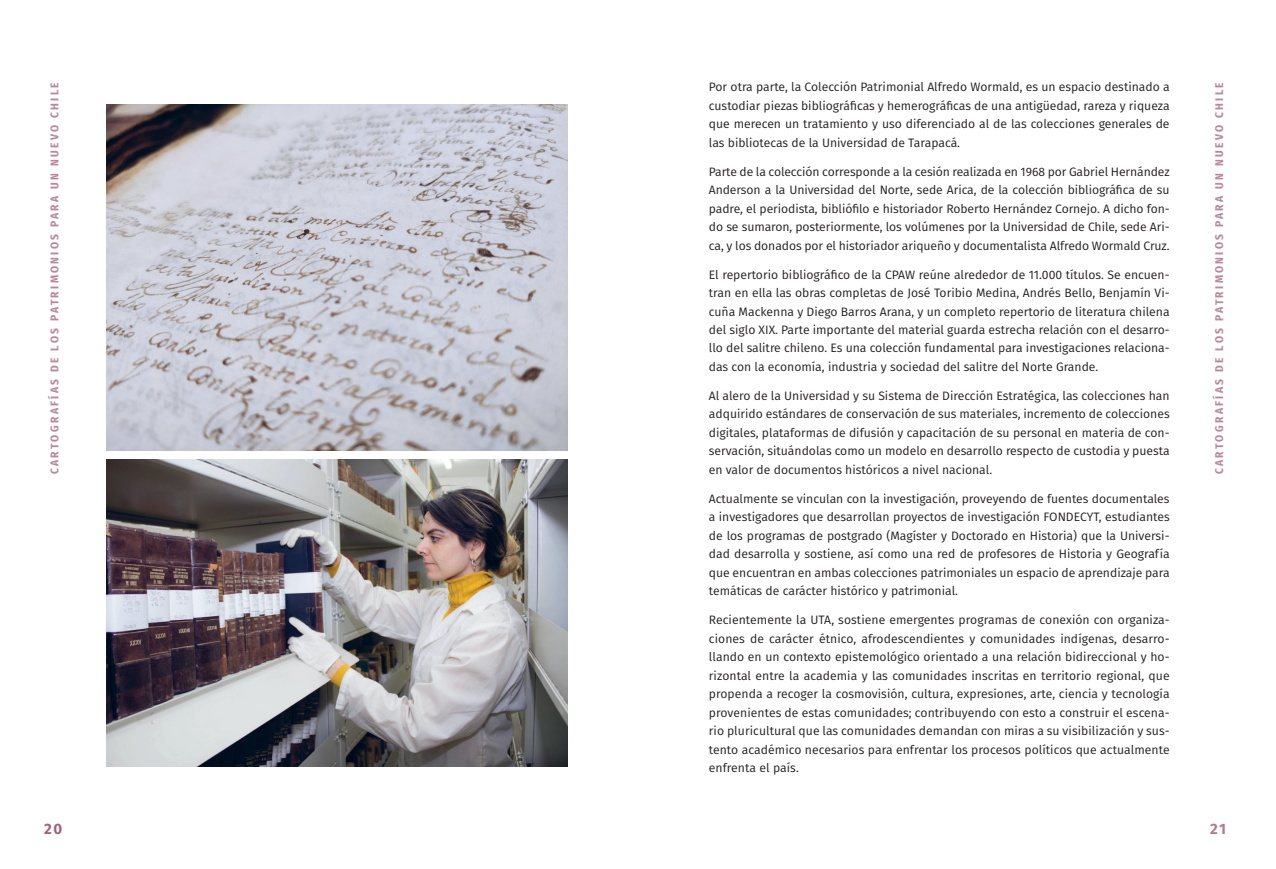
<style>
.page{position:relative;width:1276px;height:869px;background:#fff}
.page>*{position:absolute;margin:0;border:0;box-sizing:border-box;transform-origin:0 0}
.t1{font:700 15px "Fira Sans";color:#a2617e}
.t2{font:700 15px "Fira Sans";color:#b07a91}
.t3{font:12.25px/18.5px "Fira Sans";color:#231f20;text-align:justify}
.t4{font:700 11.25px "Fira Sans Condensed";letter-spacing:.21em;color:#b8889c}
</style>
<div class="page">
<img style="left:106px;top:104px;width:461px;height:346px">
<img style="left:106px;top:459px;width:461px;height:307px">
<p class="t3" style="left:709px;top:77px;width:462px">Por otra parte, la Colección Patrimonial Alfredo Wormald, es un espacio destinado a custodiar piezas bibliográficas y hemerográficas de una antigüedad, rareza y riqueza que merecen un tratamiento y uso diferenciado al de las colecciones generales de las bibliotecas de la Universidad de Tarapacá.</p>
<p class="t3" style="left:709px;top:162px;width:462px">Parte de la colección corresponde a la cesión realizada en 1968 por Gabriel Hernández Anderson a la Universidad del Norte, sede Arica, de la colección bibliográfica de su padre, el periodista, bibliófilo e historiador Roberto Hernández Cornejo. A dicho fon&shy;do se sumaron, posteriormente, los volúmenes por la Universidad de Chile, sede Ari&shy;ca, y los donados por el historiador ariqueño y documentalista Alfredo Wormald Cruz.</p>
<p class="t3" style="left:709px;top:265px;width:462px">El repertorio bibliográfico de la CPAW reúne alrededor de 11.000 títulos. Se encuen&shy;tran en ella las obras completas de José Toribio Medina, Andrés Bello, Benjamín Vi&shy;cuña Mackenna y Diego Barros Arana, y un completo repertorio de literatura chilena del siglo XIX. Parte importante del material guarda estrecha relación con el desarro&shy;llo del salitre chileno. Es una colección fundamental para investigaciones relaciona&shy;das con la economía, industria y sociedad del salitre del Norte Grande.</p>
<p class="t3" style="left:709px;top:386px;width:462px">Al alero de la Universidad y su Sistema de Dirección Estratégica, las colecciones han adquirido estándares de conservación de sus materiales, incremento de colecciones digitales, plataformas de difusión y capacitación de su personal en materia de con&shy;servación, situándolas como un modelo en desarrollo respecto de custodia y puesta en valor de documentos históricos a nivel nacional.</p>
<p class="t3" style="left:709px;top:489px;width:462px">Actualmente se vinculan con la investigación, proveyendo de fuentes documentales a investigadores que desarrollan proyectos de investigación FONDECYT, estudiantes de los programas de postgrado (Magíster y Doctorado en Historia) que la Universi&shy;dad desarrolla y sostiene, así como una red de profesores de Historia y Geografía que encuentran en ambas colecciones patrimoniales un espacio de aprendizaje para temáticas de carácter histórico y patrimonial.</p>
<p class="t3" style="left:709px;top:610px;width:462px">Recientemente la UTA, sostiene emergentes programas de conexión con organiza&shy;ciones de carácter étnico, afrodescendientes y comunidades indígenas, desarro&shy;llando en un contexto epistemológico orientado a una relación bidireccional y ho&shy;rizontal entre la academia y las comunidades inscritas en territorio regional, que propenda a recoger la cosmovisión, cultura, expresiones, arte, ciencia y tecnología provenientes de estas comunidades; contribuyendo con esto a construir el escena&shy;rio pluricultural que las comunidades demandan con miras a su visibilización y sus&shy;tento académico necesarios para enfrentar los procesos políticos que actualmente enfrenta el país.</p>
<p class="t4" style="left:45px;top:474px;width:393px;rotate:-90deg">CARTOGRAFÍAS DE LOS PATRIMONIOS PARA UN NUEVO CHILE</p>
<p class="t4" style="left:1210px;top:474px;width:393px;rotate:-90deg">CARTOGRAFÍAS DE LOS PATRIMONIOS PARA UN NUEVO CHILE</p>
<p class="t1" style="left:44px;top:816px;width:20px">20</p>
<p class="t2" style="left:1210px;top:816px;width:17px">21</p>
</div>
